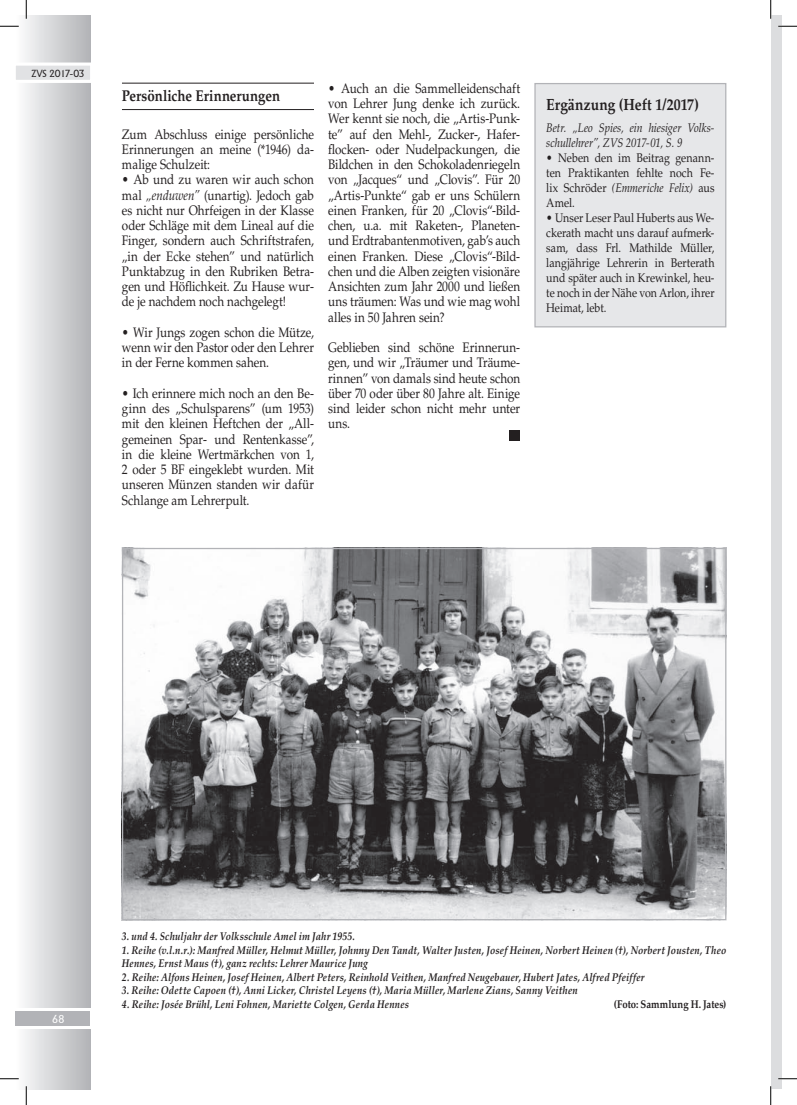
<style>
.page{position:relative;width:797px;height:1105px;background:#fff}
.page>*{position:absolute;margin:0;border:0;box-sizing:border-box;transform-origin:0 0}
.t1{font:700 16.25px "Palatino LT Std";letter-spacing:.005em;color:#231f20;scale:.85 1}
.t2{font:700 15.62px "Palatino LT Std";color:#231f20;scale:.85 1}
.t3{font:13.75px/15.2px "Palatino LT Std";color:#231f20;text-align:justify;scale:.85 1}
.t4{font:12.5px/15px "Palatino LT Std";color:#231f20;text-align:justify;scale:.85 1}
.t5{font:italic 12.5px/15px "Palatino LT Std";letter-spacing:-.005em;color:#231f20;scale:.85 1}
.t6{font:italic 700 11.25px/13.5px "Palatino LT Std";letter-spacing:.015em;color:#231f20;scale:.85 1}
.t7{font:700 11.25px "Palatino LT Std";color:#231f20;scale:.85 1}
.t8{font:11.25px "Adelon";color:#fff}
.t9{font:10px "Adelon";letter-spacing:-.03em;color:#231f20}
.s1{font-style:italic}
</style>
<div class="page">
<div style="left:770px;top:16px;width:11px;height:1073px;background:#dcdddf"></div>
<div style="left:16px;top:16px;width:74px;height:992px;background:linear-gradient(to right,#fcfcfd,#b3b4b7)"></div>
<div style="left:16px;top:1029px;width:74px;height:60px;background:linear-gradient(to right,#fcfcfd,#b3b4b7)"></div>
<div style="left:16px;top:1011px;width:74px;height:14px;background:#b2b3b7"></div>
<svg style="left:16px;top:61px;width:75px;height:24px"></svg>
<img style="left:124px;top:550px;width:600px;height:368px">
<hr style="left:122px;top:83px;width:192px;height:1px;background:#231f20">
<hr style="left:122px;top:109px;width:192px;height:1px;background:#231f20">
<div style="left:535px;top:84px;width:190px;height:243px;background:#e6e7e9"></div>
<div style="left:534px;top:83px;width:192px;height:244px;border:1px solid #b2b3b7"></div>
<div style="left:509px;top:430px;width:11px;height:10px;background:#231f20"></div>
<svg style="left:0;top:25px;width:19px;height:2px"></svg>
<svg style="left:778px;top:25px;width:19px;height:2px"></svg>
<svg style="left:0;top:1078px;width:19px;height:1px"></svg>
<svg style="left:778px;top:1078px;width:19px;height:1px"></svg>
<svg style="left:25px;top:0;width:2px;height:19px"></svg>
<svg style="left:25px;top:1086px;width:2px;height:19px"></svg>
<svg style="left:770px;top:0;width:1px;height:19px"></svg>
<svg style="left:770px;top:1086px;width:1px;height:19px"></svg>
<p class="t9" style="left:32px;top:67px;width:55px">ZVS 2017-03</p>
<p class="t2" style="left:122px;top:86px;width:188px">Persönliche Erinnerungen</p>
<p class="t3" style="left:122px;top:127px;width:227px">Zum Abschluss einige persönliche Erinnerungen an meine (*1946) da&shy;malige Schulzeit:</p>
<p class="t3" style="left:122px;top:172px;width:227px">• Ab und zu waren wir auch schon mal <span class="s1">„enduwen”</span> (unartig). Jedoch gab es nicht nur Ohrfeigen in der Klasse oder Schläge mit dem Lineal auf die Finger, sondern auch Schriftstrafen, „in der Ecke stehen” und natürlich Punktabzug in den Rubriken Betra&shy;gen und Höflichkeit. Zu Hause wur&shy;de je nachdem noch nachgelegt!</p>
<p class="t3" style="left:122px;top:325px;width:227px">• Wir Jungs zogen schon die Mütze, wenn wir den Pastor oder den Lehrer in der Ferne kommen sahen.</p>
<p class="t3" style="left:122px;top:386px;width:227px">• Ich erinnere mich noch an den Be&shy;ginn des „Schulsparens” (um 1953) mit den kleinen Heftchen der „All&shy;gemeinen Spar- und Rentenkasse”, in die kleine Wertmärkchen von 1, 2 oder 5 BF eingeklebt wurden. Mit unseren Münzen standen wir dafür Schlange am Lehrerpult.</p>
<p class="t3" style="left:328px;top:81px;width:227px">• Auch an die Sammelleidenschaft von Lehrer Jung denke ich zurück.<br>Wer kennt sie noch, die „Artis-Punk&shy;te” auf den Mehl-, Zucker-, Hafer&shy;flocken- oder Nudelpackungen, die Bildchen in den Schokoladenriegeln von „Jacques“ und „Clovis”. Für 20 „Artis-Punkte“ gab er uns Schülern einen Franken, für 20 „Clovis“-Bild&shy;chen, u.a. mit Raketen-, Planeten&shy;und Erdtrabantenmotiven, gab’s auch einen Franken. Diese „Clovis“-Bild&shy;chen und die Alben zeigten visionäre Ansichten zum Jahr 2000 und ließen uns träumen: Was und wie mag wohl alles in 50 Jahren sein?</p>
<p class="t3" style="left:328px;top:340px;width:227px">Geblieben sind schöne Erinnerun&shy;gen, und wir „Träumer und Träume&shy;rinnen” von damals sind heute schon über 70 oder über 80 Jahre alt. Einige sind leider schon nicht mehr unter uns.</p>
<p class="t1" style="left:546px;top:95px;width:181px">Ergänzung (Heft 1/2017)</p>
<p class="t5" style="left:546px;top:120px;width:199px">Betr. „Leo Spies, ein hiesiger Volks&shy;schullehrer”, ZVS 2017-01, S. 9</p>
<p class="t4" style="left:546px;top:150px;width:199px">• Neben den im Beitrag genann&shy;ten Praktikanten fehlte noch Fe&shy;lix Schröder <span class="s1">(Emmeriche Felix)</span> aus Amel.</p>
<p class="t4" style="left:546px;top:210px;width:199px">• Unser Leser Paul Huberts aus We&shy;ckerath macht uns darauf aufmerk&shy;sam, dass Frl. Mathilde Müller, langjährige Lehrerin in Berterath und später auch in Krewinkel, heu&shy;te noch in der Nähe von Arlon, ihrer Heimat, lebt.</p>
<p class="t8" style="left:52px;top:1012px;width:14px">68</p>
<p class="t6" style="left:122px;top:930px;width:275px">3. und 4. Schuljahr der Volksschule Amel im Jahr 1955.</p>
<p class="t6" style="left:122px;top:943px;width:712px">1. Reihe (v.l.n.r.): Manfred Müller, Helmut Müller, Johnny Den Tandt, Walter Justen, Josef Heinen, Norbert Heinen (†), Norbert Jousten, Theo<br>Hennes, Ernst Maus (†), ganz rechts: Lehrer Maurice Jung</p>
<p class="t6" style="left:122px;top:970px;width:616px">2. Reihe: Alfons Heinen, Josef Heinen, Albert Peters, Reinhold Veithen, Manfred Neugebauer, Hubert Jates, Alfred Pfeiffer</p>
<p class="t6" style="left:122px;top:984px;width:538px">3. Reihe: Odette Capoen (†), Anni Licker, Christel Leyens (†), Maria Müller, Marlene Zians, Sanny Veithen</p>
<p class="t6" style="left:122px;top:997px;width:339px">4. Reihe: Josée Brühl, Leni Fohnen, Mariette Colgen, Gerda Hennes</p>
<p class="t7" style="left:614px;top:997px;width:134px">(Foto: Sammlung H. Jates)</p>
</div>
